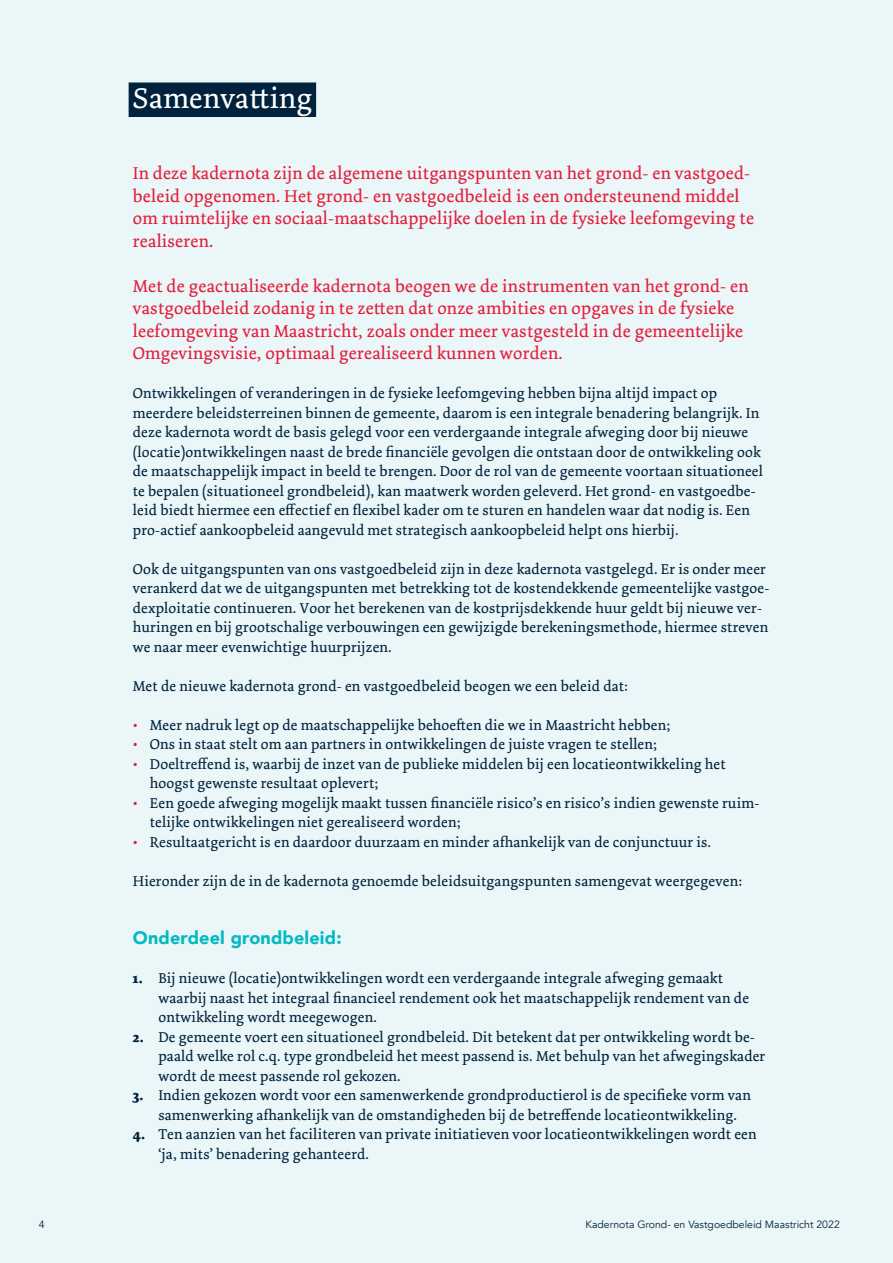
<style>
.page{position:relative;width:893px;height:1263px;background:#eaf6f7}
.page>*{position:absolute;margin:0;border:0;box-sizing:border-box;transform-origin:0 0}
.t1{font:30px "Dolly Pro";letter-spacing:.01em;color:#fff}
.t2{font:18px/22.5px "Dolly Pro";letter-spacing:.01em;color:#e41c3b}
.t3{font:900 18px "Avenir";letter-spacing:.01em;color:#03bac2}
.t4{font:15px/19.5px "Dolly Pro";letter-spacing:.01em;color:#00223c}
.t5{font:10.5px "Avenir";color:#00223c}
.s1{font-size:18px;color:#e41c3b}
.s2{font-weight:700}
</style>
<div class="page">
<div style="left:129px;top:82px;width:187px;height:35px;background:#00223c"></div>
<h1 class="t1" style="left:133px;top:79px;width:181px">Samenvatting</h1>
<p class="t2" style="left:133px;top:162px;width:623px">In deze kadernota zijn de algemene uitgangspunten van het grond- en vastgoed&shy;beleid opgenomen. Het grond- en vastgoedbeleid is een ondersteunend middel om ruimtelijke en sociaal-maatschappelijke doelen in de fysieke leefomgeving te realiseren.</p>
<p class="t2" style="left:133px;top:275px;width:617px">Met de geactualiseerde kadernota beogen we de instrumenten van het grond- en vastgoedbeleid zodanig in te zetten dat onze ambities en opgaves in de fysieke leefomgeving van Maastricht, zoals onder meer vastgesteld in de gemeentelijke Omgevingsvisie, optimaal gerealiseerd kunnen worden.</p>
<p class="t4" style="left:133px;top:383px;width:632px">Ontwikkelingen of veranderingen in de fysieke leefomgeving hebben bijna altijd impact op meerdere beleidsterreinen binnen de gemeente, daarom is een integrale benadering belangrijk. In deze kadernota wordt de basis gelegd voor een verdergaande integrale afweging door bij nieuwe (locatie)ontwikkelingen naast de brede financiële gevolgen die ontstaan door de ontwikkeling ook de maatschappelijk impact in beeld te brengen. Door de rol van de gemeente voortaan situationeel te bepalen (situationeel grondbeleid), kan maatwerk worden geleverd. Het grond- en vastgoedbe&shy;leid biedt hiermee een effectief en flexibel kader om te sturen en handelen waar dat nodig is. Een pro-actief aankoopbeleid aangevuld met strategisch aankoopbeleid helpt ons hierbij.</p>
<p class="t4" style="left:133px;top:559px;width:638px">Ook de uitgangspunten van ons vastgoedbeleid zijn in deze kadernota vastgelegd. Er is onder meer verankerd dat we de uitgangspunten met betrekking tot de kostendekkende gemeentelijke vastgoe&shy;dexploitatie continueren. Voor het berekenen van de kostprijsdekkende huur geldt bij nieuwe ver&shy;huringen en bij grootschalige verbouwingen een gewijzigde berekeningsmethode, hiermee streven we naar meer evenwichtige huurprijzen.</p>
<p class="t4" style="left:133px;top:676px;width:497px">Met de nieuwe kadernota grond- en vastgoedbeleid beogen we een beleid dat:</p>
<p class="t4" style="left:133px;top:715px;width:539px"><span class="s1">•</span> Meer nadruk legt op de maatschappelijke behoeften die we in Maastricht hebben;</p>
<p class="t4" style="left:133px;top:734px;width:526px"><span class="s1">•</span> Ons in staat stelt om aan partners in ontwikkelingen de juiste vragen te stellen;</p>
<p class="t4" style="left:150px;top:754px;width:577px;text-indent:-17px"><span class="s1">•</span> Doeltreffend is, waarbij de inzet van de publieke middelen bij een locatieontwikkeling het hoogst gewenste resultaat oplevert;</p>
<p class="t4" style="left:150px;top:793px;width:611px;text-indent:-17px"><span class="s1">•</span> Een goede afweging mogelijk maakt tussen financiële risico’s en risico’s indien gewenste ruim&shy;telijke ontwikkelingen niet gerealiseerd worden;</p>
<p class="t4" style="left:133px;top:832px;width:580px"><span class="s1">•</span> Resultaatgericht is en daardoor duurzaam en minder afhankelijk van de conjunctuur is.</p>
<p class="t4" style="left:133px;top:871px;width:611px">Hieronder zijn de in de kadernota genoemde beleidsuitgangspunten samengevat weergegeven:</p>
<p class="t3" style="left:133px;top:922px;width:210px">Onderdeel grondbeleid:</p>
<p class="t4" style="left:158px;top:968px;width:592px;text-indent:-26px"><span class="s2">1.</span> Bij nieuwe (locatie)ontwikkelingen wordt een verdergaande integrale afweging gemaakt waarbij naast het integraal financieel rendement ook het maatschappelijk rendement van de ontwikkeling wordt meegewogen.</p>
<p class="t4" style="left:158px;top:1027px;width:608px;text-indent:-26px"><span class="s2">2.</span> De gemeente voert een situationeel grondbeleid. Dit betekent dat per ontwikkeling wordt be&shy;paald welke rol c.q. type grondbeleid het meest passend is. Met behulp van het afwegingskader wordt de meest passende rol gekozen.</p>
<p class="t4" style="left:158px;top:1085px;width:594px;text-indent:-26px"><span class="s2">3.</span> Indien gekozen wordt voor een samenwerkende grondproductierol is de specifieke vorm van samenwerking afhankelijk van de omstandigheden bij de betreffende locatieontwikkeling.</p>
<p class="t4" style="left:158px;top:1124px;width:600px;text-indent:-26px"><span class="s2">4.</span> Ten aanzien van het faciliteren van private initiatieven voor locatieontwikkelingen wordt een ‘ja, mits’ benadering gehanteerd.</p>
<p class="t5" style="left:39px;top:1218px;width:7px">4</p>
<p class="t5" style="left:585px;top:1218px;width:256px">Kadernota Grond- en Vastgoedbeleid Maastricht 2022</p>
</div>
